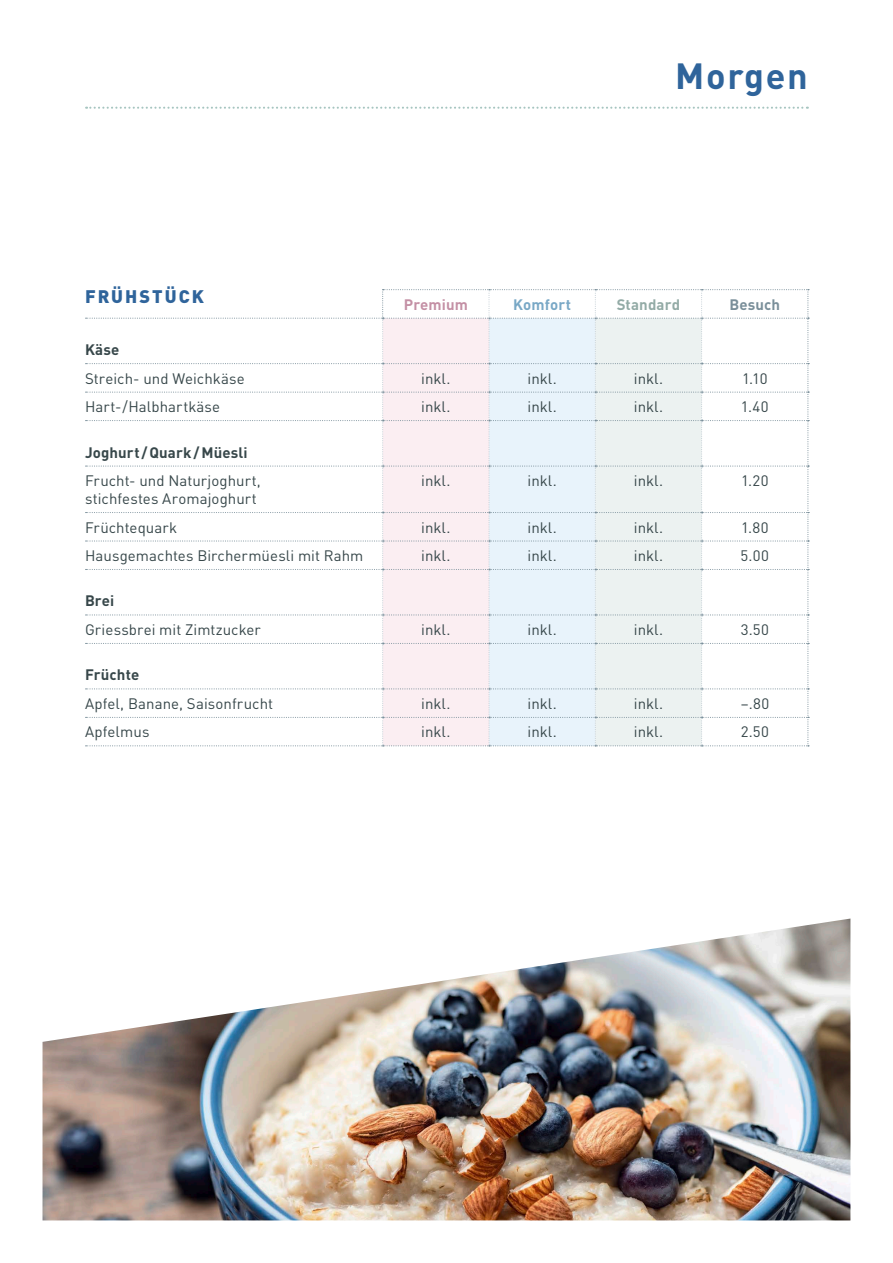
<style>
.page{position:relative;width:893px;height:1263px;background:#fff}
.page>*{position:absolute;margin:0;border:0;box-sizing:border-box;transform-origin:0 0}
._04_Obertitel{font:700 36px "DINOT";letter-spacing:.05em;color:#2f649b}
._03_Grundtext_Tabelle{font:900 18px "DINOT";letter-spacing:.11em;color:#2f649b}
._03_Grundtext_Tabelle-2{font:15px "DINOT";letter-spacing:.005em;color:#37474a}
._03_Grundtext_Tabelle-3{font:700 15px "DINOT";letter-spacing:.01em;color:#37474a}
._03_Grundtext_Tabelle-4{font:700 15px "DINOT";letter-spacing:.01em;color:#93aba6}
._03_Grundtext_Tabelle-5{font:700 15px "DINOT";letter-spacing:.005em;color:#c490a5}
._03_Grundtext_Tabelle-6{font:700 15px "DINOT";letter-spacing:.01em;color:#79a8c6}
._03_Grundtext_Tabelle-7{font:700 15px "DINOT";letter-spacing:.01em;color:#7a8f9a}
</style>
<div class="page">
<img style="left:43px;top:918px;width:807px;height:302px">
<svg style="left:86px;top:289px;width:723px;height:457px"></svg>
<svg style="left:86px;top:107px;width:722px;height:2px"></svg>
<p class="_03_Grundtext_Tabelle" style="left:85px;top:282px;width:120px">FRÜHSTÜCK</p>
<p class="_04_Obertitel" style="left:675px;top:48px;width:134px">Morgen</p>
<p class="_03_Grundtext_Tabelle-5" style="left:404px;top:292px;width:66px">Premium</p>
<p class="_03_Grundtext_Tabelle-6" style="left:513px;top:292px;width:59px">Komfort</p>
<p class="_03_Grundtext_Tabelle-4" style="left:617px;top:292px;width:65px">Standard</p>
<p class="_03_Grundtext_Tabelle-7" style="left:729px;top:292px;width:52px">Besuch</p>
<p class="_03_Grundtext_Tabelle-3" style="left:85px;top:338px;width:36px">Käse</p>
<p class="_03_Grundtext_Tabelle-2" style="left:85px;top:367px;width:161px">Streich- und Weichkäse</p>
<p class="_03_Grundtext_Tabelle-2" style="left:421px;top:367px;width:31px">inkl.</p>
<p class="_03_Grundtext_Tabelle-2" style="left:528px;top:367px;width:31px">inkl.</p>
<p class="_03_Grundtext_Tabelle-2" style="left:634px;top:367px;width:31px">inkl.</p>
<p class="_03_Grundtext_Tabelle-2" style="left:742px;top:367px;width:27px">1.10</p>
<p class="_03_Grundtext_Tabelle-2" style="left:85px;top:395px;width:137px">Hart-/Halbhartkäse</p>
<p class="_03_Grundtext_Tabelle-2" style="left:421px;top:395px;width:31px">inkl.</p>
<p class="_03_Grundtext_Tabelle-2" style="left:528px;top:395px;width:31px">inkl.</p>
<p class="_03_Grundtext_Tabelle-2" style="left:634px;top:395px;width:31px">inkl.</p>
<p class="_03_Grundtext_Tabelle-2" style="left:741px;top:395px;width:29px">1.40</p>
<p class="_03_Grundtext_Tabelle-3" style="left:85px;top:440px;width:164px">Joghurt /Quark/Müesli</p>
<p class="_03_Grundtext_Tabelle-2" style="left:85px;top:469px;width:177px">Frucht- und Naturjoghurt,</p>
<p class="_03_Grundtext_Tabelle-2" style="left:85px;top:487px;width:173px">stichfestes Aromajoghurt</p>
<p class="_03_Grundtext_Tabelle-2" style="left:421px;top:469px;width:31px">inkl.</p>
<p class="_03_Grundtext_Tabelle-2" style="left:528px;top:469px;width:31px">inkl.</p>
<p class="_03_Grundtext_Tabelle-2" style="left:634px;top:469px;width:31px">inkl.</p>
<p class="_03_Grundtext_Tabelle-2" style="left:741px;top:469px;width:29px">1.20</p>
<p class="_03_Grundtext_Tabelle-2" style="left:85px;top:516px;width:94px">Früchtequark</p>
<p class="_03_Grundtext_Tabelle-2" style="left:421px;top:516px;width:31px">inkl.</p>
<p class="_03_Grundtext_Tabelle-2" style="left:528px;top:516px;width:31px">inkl.</p>
<p class="_03_Grundtext_Tabelle-2" style="left:634px;top:516px;width:31px">inkl.</p>
<p class="_03_Grundtext_Tabelle-2" style="left:741px;top:516px;width:29px">1.80</p>
<p class="_03_Grundtext_Tabelle-2" style="left:85px;top:544px;width:280px">Hausgemachtes Birchermüesli mit Rahm</p>
<p class="_03_Grundtext_Tabelle-2" style="left:421px;top:544px;width:31px">inkl.</p>
<p class="_03_Grundtext_Tabelle-2" style="left:528px;top:544px;width:31px">inkl.</p>
<p class="_03_Grundtext_Tabelle-2" style="left:634px;top:544px;width:31px">inkl.</p>
<p class="_03_Grundtext_Tabelle-2" style="left:741px;top:544px;width:30px">5.00</p>
<p class="_03_Grundtext_Tabelle-3" style="left:85px;top:589px;width:31px">Brei</p>
<p class="_03_Grundtext_Tabelle-2" style="left:85px;top:618px;width:177px">Griessbrei mit Zimtzucker</p>
<p class="_03_Grundtext_Tabelle-2" style="left:421px;top:618px;width:31px">inkl.</p>
<p class="_03_Grundtext_Tabelle-2" style="left:528px;top:618px;width:31px">inkl.</p>
<p class="_03_Grundtext_Tabelle-2" style="left:634px;top:618px;width:31px">inkl.</p>
<p class="_03_Grundtext_Tabelle-2" style="left:741px;top:618px;width:30px">3.50</p>
<p class="_03_Grundtext_Tabelle-3" style="left:85px;top:663px;width:56px">Früchte</p>
<p class="_03_Grundtext_Tabelle-2" style="left:85px;top:692px;width:189px">Apfel, Banane, Saisonfrucht</p>
<p class="_03_Grundtext_Tabelle-2" style="left:421px;top:692px;width:31px">inkl.</p>
<p class="_03_Grundtext_Tabelle-2" style="left:528px;top:692px;width:31px">inkl.</p>
<p class="_03_Grundtext_Tabelle-2" style="left:634px;top:692px;width:31px">inkl.</p>
<p class="_03_Grundtext_Tabelle-2" style="left:740px;top:692px;width:30px">–.80</p>
<p class="_03_Grundtext_Tabelle-2" style="left:85px;top:720px;width:66px">Apfelmus</p>
<p class="_03_Grundtext_Tabelle-2" style="left:421px;top:720px;width:31px">inkl.</p>
<p class="_03_Grundtext_Tabelle-2" style="left:528px;top:720px;width:31px">inkl.</p>
<p class="_03_Grundtext_Tabelle-2" style="left:634px;top:720px;width:31px">inkl.</p>
<p class="_03_Grundtext_Tabelle-2" style="left:741px;top:720px;width:30px">2.50</p>
</div>
